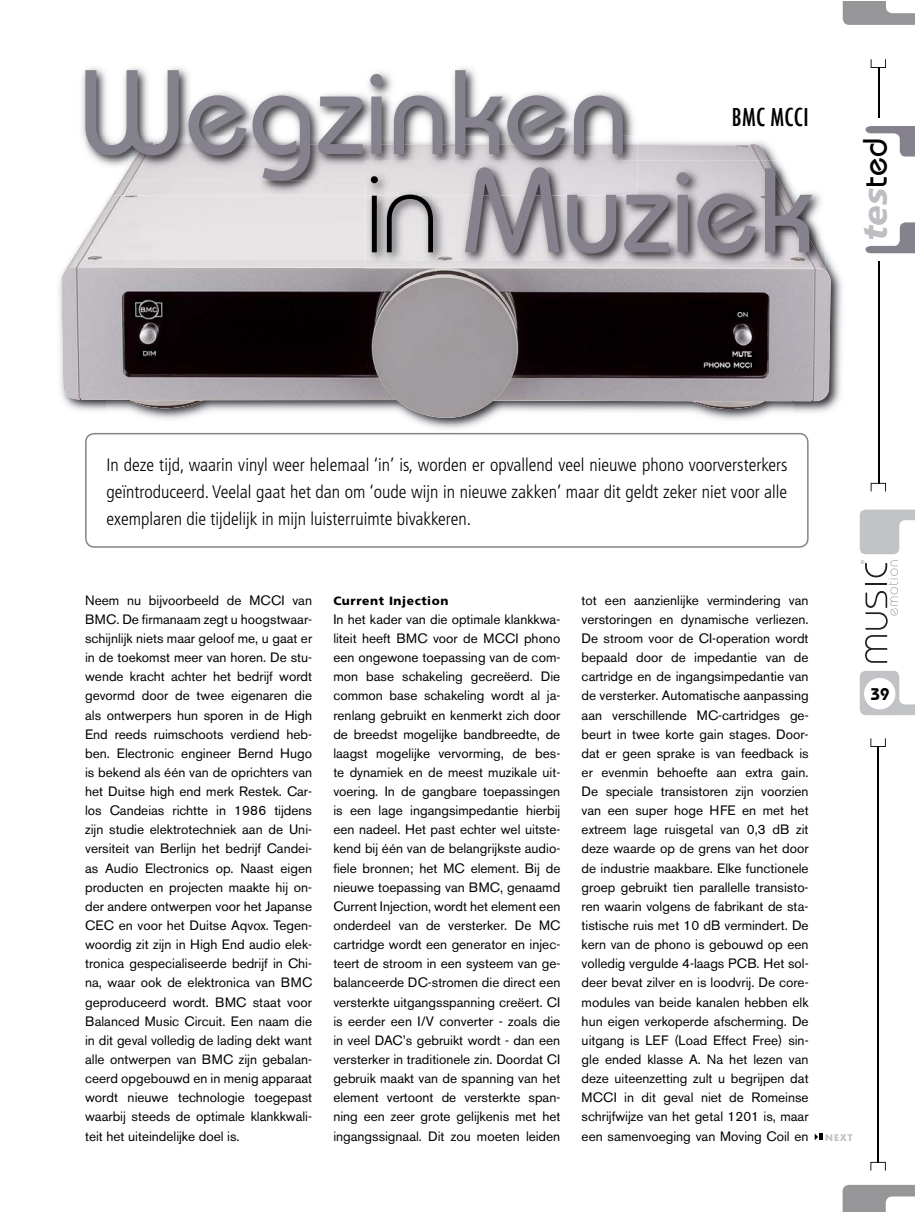
<style>
.page{position:relative;width:915px;height:1212px;background:#fff}
.page>*{position:absolute;margin:0;border:0;box-sizing:border-box;transform-origin:0 0}
.t1{font:500 120px/98.2px "Bauhaus IT Cby BT";letter-spacing:-.01em;color:#85818d}
.t2{font:italic 900 33.9px "Frutiger";color:#bdbec1}
.t3{font:500 condensed 24px "Futura";letter-spacing:.01em;color:#000}
.t4{font:300 condensed 18px/27px "Frutiger";color:#000;text-align:justify}
.t5{font:600 16.95px "Bauhaus";color:#000}
.t6{font:13.5px/19.2px "Akzidenz Grotesk BE";color:#000;text-align:justify}
.t7{font:900 12px "Frutiger";letter-spacing:.05em;color:#000}
.t8{font:700 9px "Futura";color:#c2c3c6}
.s1{font-weight:300;color:#000}
.s2{font-family:"Bauhaus";font-weight:500;font-style:normal;color:#000}
</style>
<div class="page">
<svg style="left:814px;top:1133px;width:9px;height:7px"></svg>
<img style="left:59px;top:276px;width:48px;height:157px">
<img style="left:793px;top:258px;width:49px;height:175px">
<img style="left:107px;top:418px;width:686px;height:15px">
<img style="left:61px;top:144px;width:769px;height:274px">
<img style="left:79px;top:67px;width:558px;height:128px">
<img style="left:112px;top:145px;width:525px;height:50px">
<img style="left:85px;top:70px;width:536px;height:66px">
<img style="left:121px;top:142px;width:33px;height:39px">
<img style="left:365px;top:160px;width:460px;height:108px">
<img style="left:365px;top:160px;width:272px;height:35px">
<img style="left:365px;top:160px;width:256px;height:21px">
<svg style="left:85px;top:433px;width:723px;height:115px"></svg>
<svg style="left:859px;top:510px;width:55px;height:44px"></svg>
<svg style="left:859px;top:671px;width:55px;height:44px"></svg>
<svg style="left:842px;top:1px;width:72px;height:24px"></svg>
<svg style="left:842px;top:1185px;width:72px;height:27px"></svg>
<svg style="left:870px;top:59px;width:15px;height:9px"></svg>
<svg style="left:870px;top:483px;width:15px;height:8px"></svg>
<div style="left:863px;top:678px;width:32px;height:31px;background:#fff;border-radius:50%"></div>
<hr style="left:877px;top:261px;width:1px;height:222px;background:#000">
<svg style="left:865px;top:222px;width:49px;height:31px"></svg>
<svg style="left:865px;top:126px;width:49px;height:31px"></svg>
<hr style="left:877px;top:67px;width:1px;height:51px;background:#000">
<hr style="left:877px;top:746px;width:1px;height:416px;background:#000">
<svg style="left:870px;top:738px;width:15px;height:9px"></svg>
<svg style="left:870px;top:1162px;width:15px;height:8px"></svg>
<svg style="left:860px;top:560px;width:37px;height:103px"></svg>
<h1 class="t1" style="left:364px;top:61px;width:452px;text-indent:-286px">Wegzinken<br><span class="s1">in</span> Muziek</h1>
<h3 class="t3" style="left:731px;top:103px;width:78px">BMC MCCI</h3>
<h2 class="t2" style="left:854px;top:241px;width:104px;rotate:-90deg">tes<span class="s2">ted</span></h2>
<p class="t4" style="left:106px;top:451px;width:682px">In deze tijd, waarin vinyl weer helemaal ‘in’ is, worden er opvallend veel nieuwe phono voorversterkers geïntroduceerd. Veelal gaat het dan om ‘oude wijn in nieuwe zakken’ maar dit geldt zeker niet voor alle exemplaren die tijdelijk in mijn luisterruimte bivakkeren.</p>
<p class="t6" style="left:85px;top:590px;width:228px">Neem nu bijvoorbeeld de MCCI van BMC. De firmanaam zegt u hoogstwaar&shy;schijnlijk niets maar geloof me, u gaat er in de toekomst meer van horen. De stu&shy;wende kracht achter het bedrijf wordt gevormd door de twee eigenaren die als ontwerpers hun sporen in de High End reeds ruimschoots verdiend heb&shy;ben. Electronic engineer Bernd Hugo is bekend als één van de oprichters van het Duitse high end merk Restek. Car&shy;los Candeias richtte in 1986 tijdens zijn studie elektrotechniek aan de Uni&shy;versiteit van Berlijn het bedrijf Candei&shy;as Audio Electronics op. Naast eigen producten en projecten maakte hij on&shy;der andere ontwerpen voor het Japanse CEC en voor het Duitse Aqvox. Tegen&shy;woordig zit zijn in High End audio elek&shy;tronica gespecialiseerde bedrijf in Chi&shy;na, waar ook de elektronica van BMC geproduceerd wordt. BMC staat voor Balanced Music Circuit. Een naam die in dit geval volledig de lading dekt want alle ontwerpen van BMC zijn gebalan&shy;ceerd opgebouwd en in menig apparaat wordt nieuwe technologie toegepast waarbij steeds de optimale klankkwali&shy;teit het uiteindelijke doel is.</p>
<p class="t6" style="left:581px;top:590px;width:228px">tot een aanzienlijke vermindering van verstoringen en dynamische verliezen.<br>De stroom voor de CI-operation wordt bepaald door de impedantie van de cartridge en de ingangsimpedantie van de versterker. Automatische aanpassing aan verschillende MC-cartridges ge&shy;beurt in twee korte gain stages. Door&shy;dat er geen sprake is van feedback is er evenmin behoefte aan extra gain.<br>De speciale transistoren zijn voorzien van een super hoge HFE en met het extreem lage ruisgetal van 0,3 dB zit deze waarde op de grens van het door de industrie maakbare. Elke functionele groep gebruikt tien parallelle transisto&shy;ren waarin volgens de fabrikant de sta&shy;tistische ruis met 10 dB vermindert. De kern van de phono is gebouwd op een volledig vergulde 4-laags PCB. Het sol&shy;deer bevat zilver en is loodvrij. De core&shy;modules van beide kanalen hebben elk hun eigen verkoperde afscherming. De uitgang is LEF (Load Effect Free) sin&shy;gle ended klasse A. Na het lezen van deze uiteenzetting zult u begrijpen dat MCCI in dit geval niet de Romeinse schrijfwijze van het getal 1201 is, maar een samenvoeging van Moving Coil en</p>
<p class="t7" style="left:333px;top:593px;width:117px">Current Injection</p>
<p class="t6" style="left:333px;top:609px;width:228px">In het kader van die optimale klankkwa&shy;liteit heeft BMC voor de MCCI phono een ongewone toepassing van de com&shy;mon base schakeling gecreëerd. Die common base schakeling wordt al ja&shy;renlang gebruikt en kenmerkt zich door de breedst mogelijke bandbreedte, de laagst mogelijke vervorming, de bes&shy;te dynamiek en de meest muzikale uit&shy;voering. In de gangbare toepassingen is een lage ingangsimpedantie hierbij een nadeel. Het past echter wel uitste&shy;kend bij één van de belangrijkste audio&shy;fiele bronnen; het MC element. Bij de nieuwe toepassing van BMC, genaamd Current Injection, wordt het element een onderdeel van de versterker. De MC cartridge wordt een generator en injec&shy;teert de stroom in een systeem van ge&shy;balanceerde DC-stromen die direct een versterkte uitgangsspanning creëert. CI is eerder een I/V converter - zoals die in veel DAC’s gebruikt wordt - dan een versterker in traditionele zin. Doordat CI gebruik maakt van de spanning van het element vertoont de versterkte span&shy;ning een zeer grote gelijkenis met het ingangssignaal. Dit zou moeten leiden</p>
<p class="t8" style="left:824px;top:1131px;width:29px">NEXT</p>
<p class="t5" style="left:870px;top:684px;width:20px">39</p>
</div>
